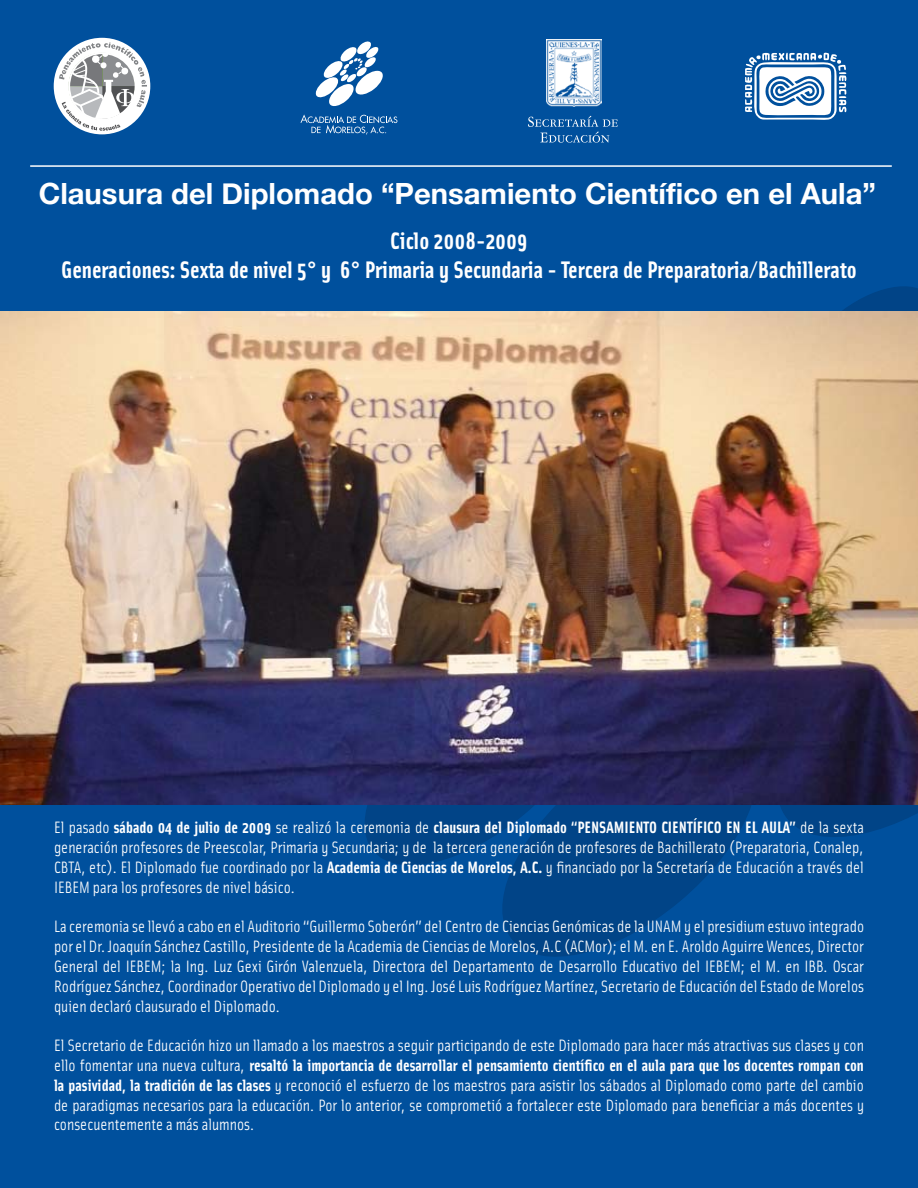
<style>
.page{position:relative;width:918px;height:1188px;background:#fff}
.page>*{position:absolute;margin:0;border:0;box-sizing:border-box;transform-origin:0 0}
.t1{font:700 29.25px "Helvetica Neue";color:#fff}
.t2{font:700 24px/28.8px "Solex";color:#fff;text-align:center}
.t3{font:16.5px/19.8px "Solex";color:#fff;text-align:justify}
.s1{font-weight:700}
</style>
<div class="page">
<div style="left:0;top:1px;width:918px;height:1187px;background:#00509d"></div>
<svg style="left:774px;top:804px;width:144px;height:33px;fill:#014487"></svg>
<svg style="left:502px;top:804px;width:272px;height:153px;fill:#014487"></svg>
<svg style="left:349px;top:804px;width:263px;height:76px;fill:#014487"></svg>
<svg style="left:842px;top:286px;width:76px;height:25px"></svg>
<svg style="left:315px;top:41px;width:68px;height:65px"></svg>
<svg style="left:300px;top:114px;width:97px;height:21px"></svg>
<svg style="left:745px;top:52px;width:102px;height:68px"></svg>
<svg style="left:528px;top:116px;width:90px;height:27px"></svg>
<div style="left:54px;top:38px;width:96px;height:96px;background:#fff;border-radius:50%"></div>
<svg style="left:59px;top:37px;width:88px;height:94px"></svg>
<img style="left:547px;top:39px;width:54px;height:68px">
<hr style="left:30px;top:165px;width:862px;height:2px;background:#fff">
<img style="left:0;top:311px;width:918px;height:493px">
<h1 class="t1" style="left:39px;top:176px;width:839px">Clausura del Diplomado “Pensamiento Científico en el Aula”</h1>
<h2 class="t2" style="left:61px;top:226px;width:797px">Ciclo 2008-2009<br>Generaciones: Sexta de nivel 5° y 6° Primaria y Secundaria - Tercera de Preparatoria/Bachillerato</h2>
<p class="t3" style="left:54px;top:817px;width:812px">El pasado <span class="s1">sábado 04 de julio de 2009</span> se realizó la ceremonia de <span class="s1">clausura del Diplomado “PENSAMIENTO CIENTÍFICO EN EL AULA”</span> de la sexta generación profesores de Preescolar, Primaria y Secundaria; y de la tercera generación de profesores de Bachillerato (Preparatoria, Conalep, CBTA, etc). El Diplomado fue coordinado por la <span class="s1">Academia de Ciencias de Morelos, A.C.</span> y financiado por la Secretaría de Educación a través del IEBEM para los profesores de nivel básico.</p>
<p class="t3" style="left:54px;top:916px;width:812px">La ceremonia se llevó a cabo en el Auditorio “Guillermo Soberón” del Centro de Ciencias Genómicas de la UNAM y el presidium estuvo integrado por el Dr. Joaquín Sánchez Castillo, Presidente de la Academia de Ciencias de Morelos, A.C (ACMor); el M. en E. Aroldo Aguirre Wences, Director General del IEBEM; la Ing. Luz Gexi Girón Valenzuela, Directora del Departamento de Desarrollo Educativo del IEBEM; el M. en IBB. Oscar Rodríguez Sánchez, Coordinador Operativo del Diplomado y el Ing. José Luis Rodríguez Martínez, Secretario de Educación del Estado de Morelos quien declaró clausurado el Diplomado.</p>
<p class="t3" style="left:54px;top:1035px;width:812px">El Secretario de Educación hizo un llamado a los maestros a seguir participando de este Diplomado para hacer más atractivas sus clases y con ello fomentar una nueva cultura, <span class="s1">resaltó la importancia de desarrollar el pensamiento científico en el aula para que los docentes rompan con la pasividad, la tradición de las clases</span> y reconoció el esfuerzo de los maestros para asistir los sábados al Diplomado como parte del cambio de paradigmas necesarios para la educación. Por lo anterior, se comprometió a fortalecer este Diplomado para beneficiar a más docentes y consecuentemente a más alumnos.</p>
</div>
